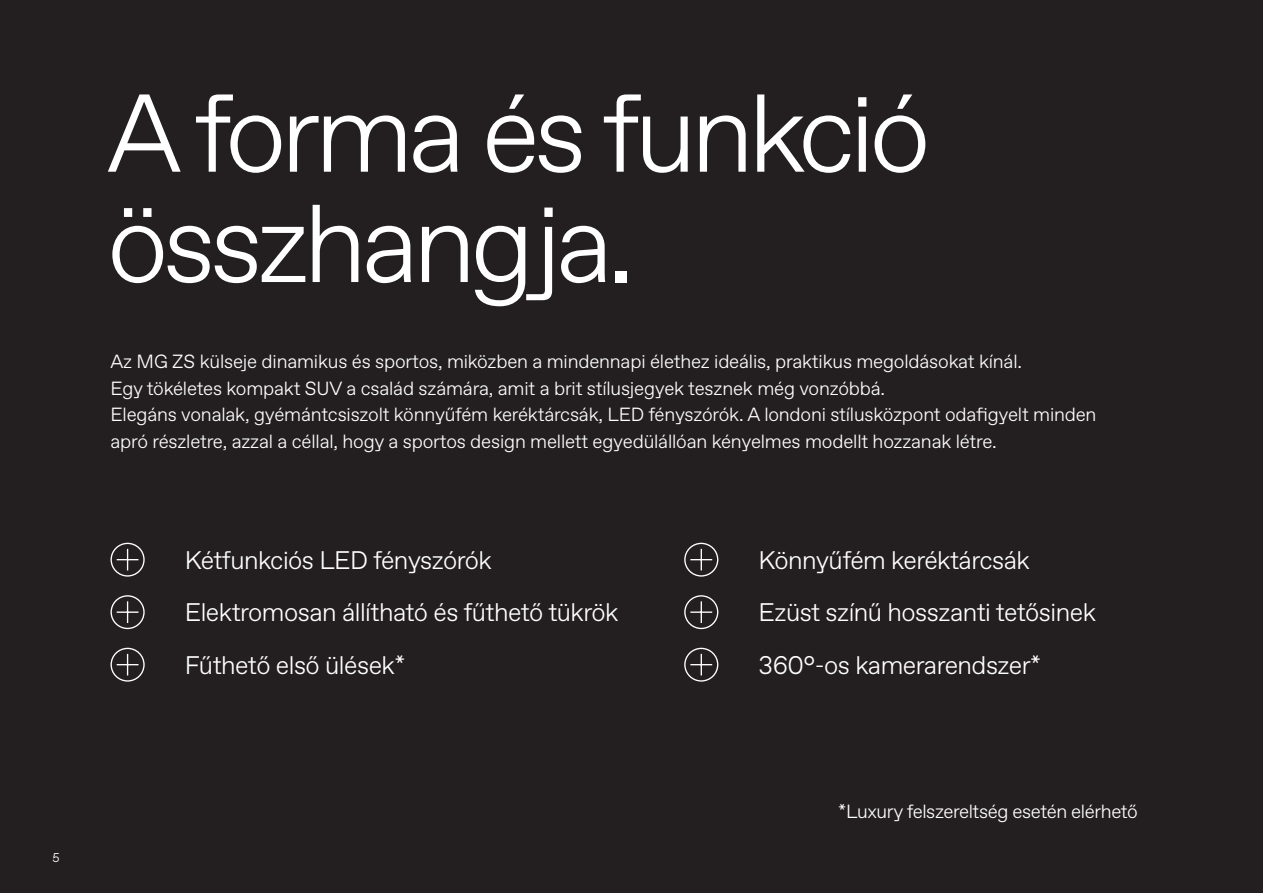
<style>
.page{position:relative;width:1263px;height:893px;background:#231f20}
.page>*{position:absolute;margin:0;border:0;box-sizing:border-box;transform-origin:0 0}
.t1{font:300 110.25px/110.2px "Favorit Std";letter-spacing:-.05em;color:#fff}
.t2{font:300 25.5px "Favorit Std";letter-spacing:-.02em;color:#fff}
.t3{font:300 19.05px/26.5px "Favorit Std";letter-spacing:-.01em;color:#fff}
.t4{font:300 12.75px "Favorit Std";color:#fff}
</style>
<div class="page">
<svg style="left:110px;top:542px;width:35px;height:35px"></svg>
<svg style="left:684px;top:542px;width:35px;height:35px"></svg>
<svg style="left:110px;top:595px;width:35px;height:35px"></svg>
<svg style="left:684px;top:595px;width:35px;height:35px"></svg>
<svg style="left:110px;top:647px;width:35px;height:35px"></svg>
<svg style="left:684px;top:647px;width:35px;height:35px"></svg>
<h1 class="t1" style="left:107px;top:74px;width:825px">A forma és funkció összhangja.</h1>
<p class="t3" style="left:110px;top:348px;width:987px">Az MG ZS külseje dinamikus és sportos, miközben a mindennapi élethez ideális, praktikus megoldásokat kínál.<br>Egy tökéletes kompakt SUV a család számára, amit a brit stílusjegyek tesznek még vonzóbbá.<br>Elegáns vonalak, gyémántcsiszolt könnyűfém keréktárcsák, LED fényszórók. A londoni stílusközpont odafigyelt minden apró részletre, azzal a céllal, hogy a sportos design mellett egyedülállóan kényelmes modellt hozzanak létre.</p>
<h2 class="t2" style="left:185px;top:543px;width:308px">Kétfunkciós LED fényszórók</h2>
<h2 class="t2" style="left:759px;top:543px;width:273px">Könnyűfém keréktárcsák</h2>
<h2 class="t2" style="left:185px;top:595px;width:435px">Elektromosan állítható és fűthető tükrök</h2>
<h2 class="t2" style="left:759px;top:595px;width:339px">Ezüst színű hosszanti tetősinek</h2>
<h2 class="t2" style="left:185px;top:648px;width:222px">Fűthető első ülések*</h2>
<h2 class="t2" style="left:759px;top:648px;width:284px">360°-os kamerarendszer*</h2>
<p class="t4" style="left:53px;top:849px;width:9px">5</p>
<p class="t3" style="left:838px;top:797px;width:301px">*Luxury felszereltség esetén elérhető</p>
</div>
